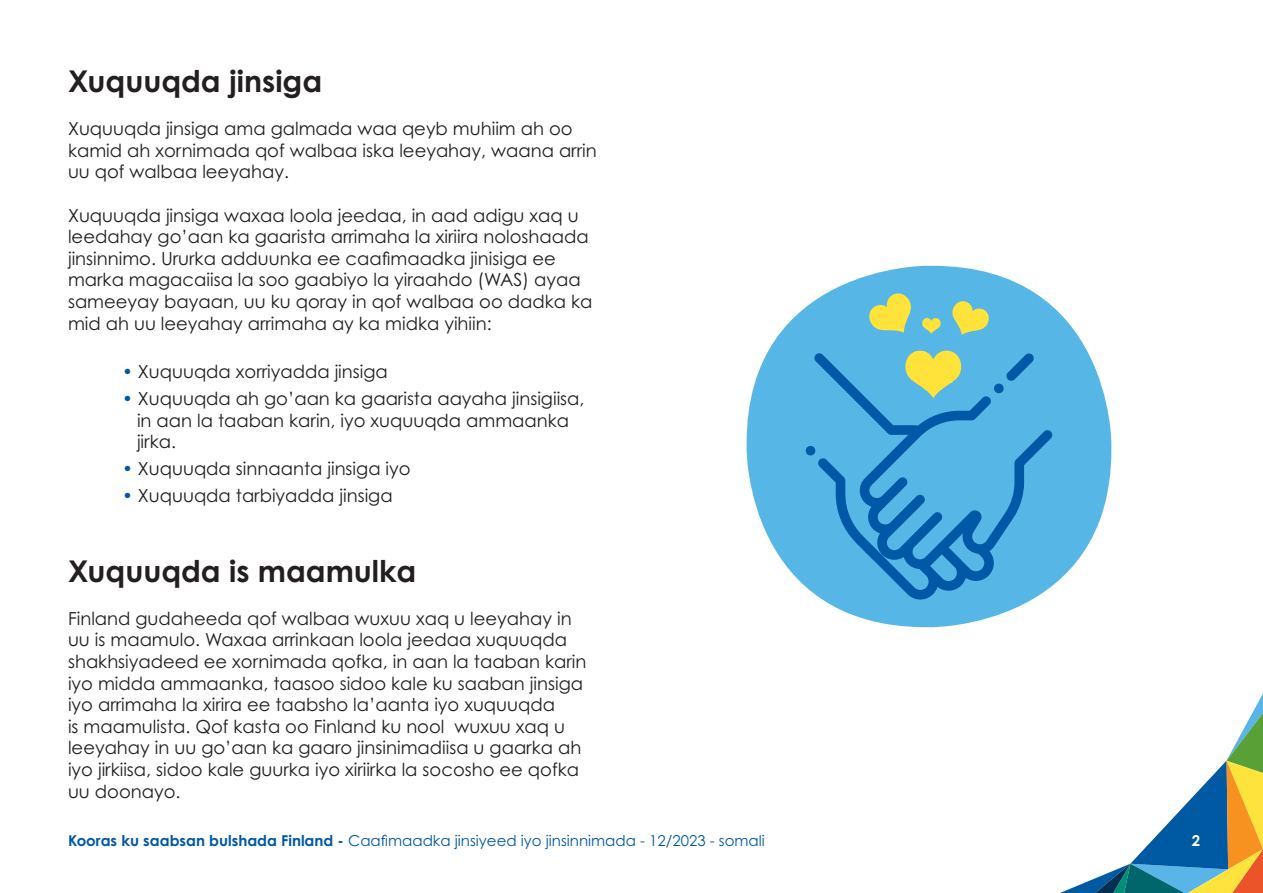
<style>
.page{position:relative;width:1263px;height:893px;background:#fff}
.page>*{position:absolute;margin:0;border:0;box-sizing:border-box;transform-origin:0 0}
.t1{font:700 30px "Century Gothic Pro";color:#231f20}
.t2{font:18px/21.6px "Century Gothic Pro";color:#231f20}
.t3{font:15px "Century Gothic Pro";color:#0158a6}
.t4{font:700 15px "Century Gothic Pro";color:#fff}
.s1{color:#0158a6}
.s2{font-weight:700}
</style>
<div class="page">
<svg style="left:1060px;top:693px;width:203px;height:200px"></svg>
<div style="left:747px;top:266px;width:364px;height:361px;background:#56b7e7;border-radius:178px"></div>
<svg style="left:814px;top:353px;width:238px;height:247px"></svg>
<svg style="left:806px;top:446px;width:9px;height:9px"></svg>
<svg style="left:869px;top:293px;width:42px;height:40px"></svg>
<svg style="left:952px;top:301px;width:37px;height:34px"></svg>
<svg style="left:905px;top:350px;width:57px;height:48px"></svg>
<svg style="left:922px;top:318px;width:19px;height:16px"></svg>
<p class="t1" style="left:68px;top:62px;width:256px">Xuquuqda jinsiga</p>
<p class="t2" style="left:68px;top:118px;width:530px">Xuquuqda jinsiga ama galmada waa qeyb muhiim ah oo kamid ah xornimada qof walbaa iska leeyahay, waana arrin uu qof walbaa leeyahay.</p>
<p class="t2" style="left:68px;top:204px;width:526px">Xuquuqda jinsiga waxaa loola jeedaa, in aad adigu xaq u leedahay go’aan ka gaarista arrimaha la xiriira noloshaada jinsinnimo. Ururka adduunka ee caafimaadka jinisiga ee marka magacaiisa la soo gaabiyo la yiraahdo (WAS) ayaa sameeyay bayaan, uu ku qoray in qof walbaa oo dadka ka mid ah uu leeyahay arrimaha ay ka midka yihiin:</p>
<p class="t2" style="left:122px;top:361px;width:267px"><span class="s1">•</span> Xuquuqda xorriyadda jinsiga</p>
<p class="t2" style="left:137px;top:388px;width:449px;text-indent:-15px"><span class="s1">•</span> Xuquuqda ah go’aan ka gaarista aayaha jinsigiisa, in aan la taaban karin, iyo xuquuqda ammaanka jirka.</p>
<p class="t2" style="left:122px;top:458px;width:290px"><span class="s1">•</span> Xuquuqda sinnaanta jinsiga iyo</p>
<p class="t2" style="left:122px;top:485px;width:272px"><span class="s1">•</span> Xuquuqda tarbiyadda jinsiga</p>
<p class="t1" style="left:68px;top:552px;width:350px">Xuquuqda is maamulka</p>
<p class="t2" style="left:68px;top:607px;width:520px">Finland gudaheeda qof walbaa wuxuu xaq u leeyahay in uu is maamulo. Waxaa arrinkaan loola jeedaa xuquuqda shakhsiyadeed ee xornimada qofka, in aan la taaban karin iyo midda ammaanka, taasoo sidoo kale ku saaban jinsiga iyo arrimaha la xirira ee taabsho la’aanta iyo xuquuqda<br>is maamulista. Qof kasta oo Finland ku nool wuxuu xaq u leeyahay in uu go’aan ka gaaro jinsinimadiisa u gaarka ah iyo jirkiisa, sidoo kale guurka iyo xiriirka la socosho ee qofka uu doonayo.</p>
<p class="t3" style="left:68px;top:832px;width:698px"><span class="s2">Kooras ku saabsan bulshada Finland -</span> Caafimaadka jinsiyeed iyo jinsinnimada - 12/2023 - somali</p>
<p class="t4" style="left:1192px;top:831px;width:10px">2</p>
</div>
